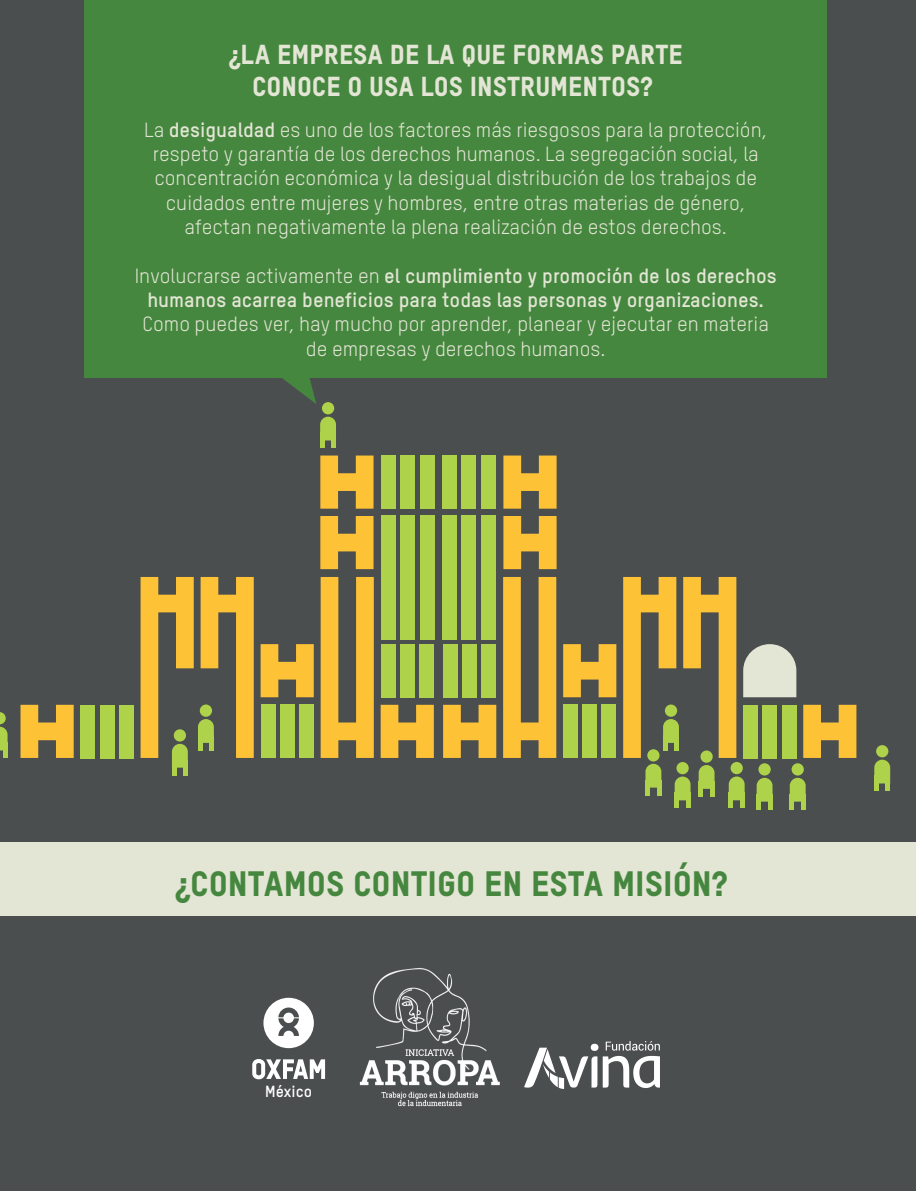
<style>
.page{position:relative;width:916px;height:1191px;background:#fff}
.page>*{position:absolute;margin:0;border:0;box-sizing:border-box;transform-origin:0 0}
.t1{font:34.65px "Oxfam TSTARPRO Headline";color:#45873e}
.t2{font:27px/32.4px "Oxfam TSTARPRO Headline";color:#e3e5d5;text-align:center}
.t3{font:20.25px/24.3px "Oxfam TSTARPRO";color:#e3e5d5;text-align:center}
.t4{font:700 20.25px/24.3px "Oxfam TSTARPRO";color:#e3e5d5;text-align:center}
.t5{font:700 15.75px "Oxfam TSTARPRO";color:#fff}
.s1{font-weight:700}
.s2{font-weight:400}
</style>
<div class="page">
<div style="left:0;top:0;width:915px;height:1191px;background:#4b4e4f"></div>
<div style="left:85px;top:0;width:741px;height:377px;background:#45873e"></div>
<svg style="left:272px;top:377px;width:44px;height:27px"></svg>
<div style="left:3px;top:742px;width:5px;height:16px;background:#aed24a"></div>
<svg style="left:0;top:712px;width:8px;height:38px"></svg>
<svg style="left:503px;top:516px;width:53px;height:53px"></svg>
<svg style="left:503px;top:455px;width:53px;height:53px"></svg>
<svg style="left:563px;top:644px;width:53px;height:53px"></svg>
<svg style="left:503px;top:577px;width:53px;height:181px"></svg>
<svg style="left:443px;top:705px;width:53px;height:53px"></svg>
<div style="left:443px;top:644px;width:14px;height:53px;background:#aed24a"></div>
<div style="left:462px;top:644px;width:15px;height:53px;background:#aed24a"></div>
<div style="left:481px;top:644px;width:15px;height:53px;background:#aed24a"></div>
<div style="left:442px;top:455px;width:15px;height:53px;background:#aed24a"></div>
<div style="left:461px;top:455px;width:15px;height:53px;background:#aed24a"></div>
<div style="left:480px;top:455px;width:15px;height:53px;background:#aed24a"></div>
<div style="left:442px;top:515px;width:15px;height:124px;background:#aed24a"></div>
<div style="left:461px;top:515px;width:15px;height:124px;background:#aed24a"></div>
<div style="left:480px;top:515px;width:15px;height:124px;background:#aed24a"></div>
<div style="left:563px;top:705px;width:14px;height:53px;background:#aed24a"></div>
<div style="left:582px;top:705px;width:15px;height:53px;background:#aed24a"></div>
<div style="left:601px;top:705px;width:15px;height:53px;background:#aed24a"></div>
<hr style="left:674px;top:792px;width:4px;height:16px;background:#aed24a">
<div style="left:685px;top:792px;width:5px;height:16px;background:#aed24a"></div>
<hr style="left:728px;top:792px;width:4px;height:16px;background:#aed24a">
<hr style="left:740px;top:792px;width:4px;height:16px;background:#aed24a">
<hr style="left:756px;top:793px;width:4px;height:16px;background:#aed24a">
<div style="left:767px;top:793px;width:5px;height:16px;background:#aed24a"></div>
<hr style="left:789px;top:793px;width:4px;height:16px;background:#aed24a">
<div style="left:800px;top:793px;width:5px;height:16px;background:#aed24a"></div>
<svg style="left:623px;top:577px;width:233px;height:224px"></svg>
<div style="left:791px;top:763px;width:12px;height:12px;background:#aed24a;border-radius:50%"></div>
<div style="left:873px;top:775px;width:5px;height:16px;background:#aed24a"></div>
<hr style="left:885px;top:775px;width:4px;height:16px;background:#aed24a">
<svg style="left:873px;top:759px;width:16px;height:24px"></svg>
<div style="left:875px;top:745px;width:13px;height:12px;background:#aed24a;border-radius:50%"></div>
<svg style="left:21px;top:705px;width:53px;height:53px"></svg>
<svg style="left:320px;top:516px;width:53px;height:53px"></svg>
<svg style="left:320px;top:455px;width:53px;height:53px"></svg>
<svg style="left:260px;top:644px;width:53px;height:53px"></svg>
<svg style="left:320px;top:577px;width:53px;height:181px"></svg>
<svg style="left:380px;top:705px;width:53px;height:53px"></svg>
<div style="left:419px;top:644px;width:14px;height:53px;background:#aed24a"></div>
<div style="left:399px;top:644px;width:15px;height:53px;background:#aed24a"></div>
<div style="left:380px;top:644px;width:15px;height:53px;background:#aed24a"></div>
<div style="left:419px;top:455px;width:15px;height:53px;background:#aed24a"></div>
<div style="left:400px;top:455px;width:15px;height:53px;background:#aed24a"></div>
<div style="left:381px;top:455px;width:15px;height:53px;background:#aed24a"></div>
<div style="left:419px;top:515px;width:15px;height:124px;background:#aed24a"></div>
<div style="left:400px;top:515px;width:15px;height:124px;background:#aed24a"></div>
<div style="left:381px;top:515px;width:15px;height:124px;background:#aed24a"></div>
<div style="left:299px;top:705px;width:14px;height:53px;background:#aed24a"></div>
<div style="left:280px;top:705px;width:14px;height:53px;background:#aed24a"></div>
<div style="left:260px;top:705px;width:15px;height:53px;background:#aed24a"></div>
<div style="left:119px;top:705px;width:15px;height:53px;background:#aed24a"></div>
<div style="left:100px;top:705px;width:14px;height:53px;background:#aed24a"></div>
<div style="left:80px;top:705px;width:15px;height:53px;background:#aed24a"></div>
<div style="left:331px;top:432px;width:5px;height:16px;background:#aed24a"></div>
<hr style="left:320px;top:432px;width:4px;height:16px;background:#aed24a">
<svg style="left:320px;top:417px;width:16px;height:23px"></svg>
<div style="left:322px;top:402px;width:12px;height:12px;background:#aed24a;border-radius:50%"></div>
<div style="left:183px;top:759px;width:5px;height:16px;background:#aed24a"></div>
<hr style="left:172px;top:759px;width:4px;height:16px;background:#aed24a">
<svg style="left:140px;top:577px;width:114px;height:190px"></svg>
<div style="left:174px;top:729px;width:12px;height:12px;background:#aed24a;border-radius:50%"></div>
<div style="left:0;top:842px;width:915px;height:73px;background:#e3e5d5"></div>
<svg style="left:263px;top:997px;width:51px;height:51px"></svg>
<svg style="left:252px;top:1059px;width:73px;height:20px"></svg>
<img style="left:359px;top:968px;width:141px;height:139px">
<img style="left:524px;top:1041px;width:135px;height:47px">
<h2 class="t2" style="left:229px;top:37px;width:455px">¿LA EMPRESA DE LA QUE FORMAS PARTE<br>CONOCE O USA LOS INSTRUMENTOS?</h2>
<p class="t3" style="left:144px;top:117px;width:624px">La <span class="s1">desigualdad</span> es uno de los factores más riesgosos para la protección, respeto y garantía de los derechos humanos. La segregación social, la concentración económica y la desigual distribución de los trabajos de cuidados entre mujeres y hombres, entre otras materias de género, afectan negativamente la plena realización de estos derechos.</p>
<p class="t4" style="left:135px;top:263px;width:643px"><span class="s2">Involucrarse activamente en</span> el cumplimiento y promoción de los derechos humanos acarrea beneficios para todas las personas y organizaciones.</p>
<p class="t3" style="left:142px;top:312px;width:627px">Como puedes ver, hay mucho por aprender, planear y ejecutar en materia de empresas y derechos humanos.</p>
<h1 class="t1" style="left:175px;top:862px;width:553px">¿CONTAMOS CONTIGO EN ESTA MISIÓN?</h1>
<p class="t5" style="left:265px;top:1082px;width:48px">México</p>
</div>
